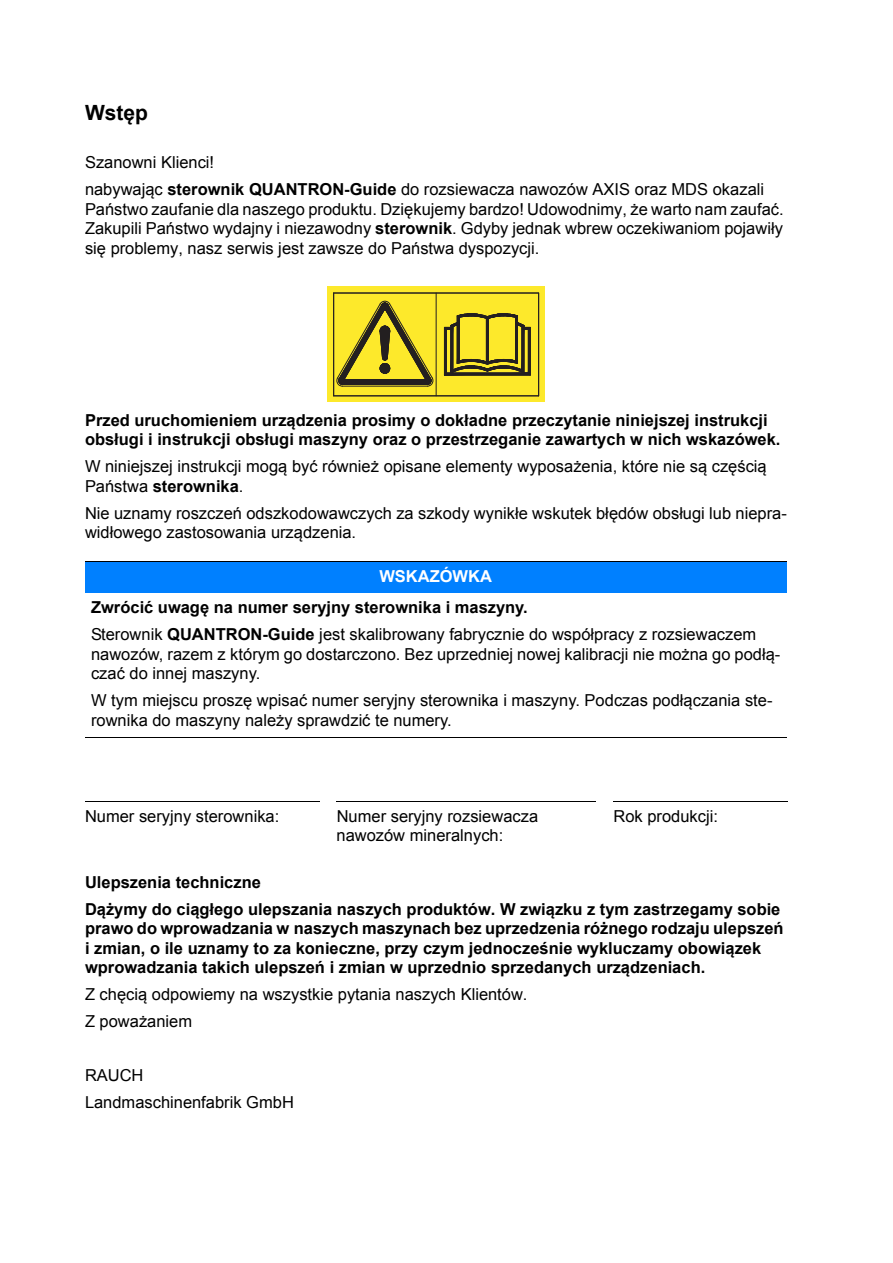
<style>
.page{position:relative;width:893px;height:1263px;background:#fff}
.page>*{position:absolute;margin:0;border:0;box-sizing:border-box;transform-origin:0 0}
.t1{font:700 21px "Arial";color:#000}
.t2{font:16.5px/19.5px "Arial";color:#000}
.t3{font:700 16.5px/19.5px "Arial";color:#000}
.t4{font:700 16.5px "Arial";color:#fff}
.s1{font-weight:700}
</style>
<div class="page">
<div style="left:85px;top:562px;width:701px;height:31px;background:#0080ff"></div>
<hr style="left:85px;top:561px;width:701px;height:1px;background:#000">
<hr style="left:85px;top:737px;width:701px;height:1px;background:#000">
<hr style="left:85px;top:801px;width:234px;height:1px;background:#000">
<hr style="left:336px;top:801px;width:260px;height:1px;background:#000">
<hr style="left:613px;top:801px;width:174px;height:1px;background:#000">
<div style="left:327px;top:286px;width:217px;height:116px;background:#fde92b"></div>
<hr style="left:333px;top:396px;width:205px;height:1px;background:#231f20">
<svg style="left:334px;top:293px;width:205px;height:103px"></svg>
<hr style="left:333px;top:293px;width:1px;height:103px;background:#231f20">
<p class="t1" style="left:85px;top:101px;width:64px">Wstęp</p>
<p class="t2" style="left:85px;top:149px;width:680px;line-height:27px">Szanowni Klienci!<br>nabywając <span class="s1">sterownik QUANTRON-Guide</span> do rozsiewacza nawozów AXIS oraz MDS okazali</p>
<p class="t2" style="left:85px;top:199px;width:700px;text-align:justify">Państwo zaufanie dla naszego produktu. Dziękujemy bardzo! Udowodnimy, że warto nam zaufać.<br>Zakupili Państwo wydajny i niezawodny <span class="s1">sterownik</span>. Gdyby jednak wbrew oczekiwaniom pojawiły się problemy, nasz serwis jest zawsze do Państwa dyspozycji.</p>
<p class="t3" style="left:85px;top:410px;width:697px">Przed uruchomieniem urządzenia prosimy o dokładne przeczytanie niniejszej instrukcji obsługi i instrukcji obsługi maszyny oraz o przestrzeganie zawartych w nich wskazówek.</p>
<p class="t2" style="left:85px;top:457px;width:683px">W niniejszej instrukcji mogą być również opisane elementy wyposażenia, które nie są częścią<br>Państwa <span class="s1">sterownika</span>.</p>
<p class="t2" style="left:85px;top:503px;width:703px">Nie uznamy roszczeń odszkodowawczych za szkody wynikłe wskutek błędów obsługi lub niepra&shy;widłowego zastosowania urządzenia.</p>
<p class="t4" style="left:379px;top:567px;width:114px">WSKAZÓWKA</p>
<p class="t2" style="left:91px;top:594px;width:666px;line-height:27px"><span class="s1">Zwrócić uwagę na numer seryjny sterownika i maszyny.<br></span>Sterownik <span class="s1">QUANTRON-Guide</span> jest skalibrowany fabrycznie do współpracy z rozsiewaczem</p>
<p class="t2" style="left:91px;top:644px;width:691px">nawozów, razem z którym go dostarczono. Bez uprzedniej nowej kalibracji nie można go podłą&shy;czać do innej maszyny.</p>
<p class="t2" style="left:91px;top:691px;width:683px">W tym miejscu proszę wpisać numer seryjny sterownika i maszyny. Podczas podłączania ste&shy;rownika do maszyny należy sprawdzić te numery.</p>
<p class="t2" style="left:85px;top:806px;width:196px">Numer seryjny sterownika:</p>
<p class="t2" style="left:336px;top:806px;width:203px">Numer seryjny rozsiewacza nawozów mineralnych:</p>
<p class="t2" style="left:613px;top:806px;width:106px">Rok produkcji:</p>
<p class="t3" style="left:85px;top:868px;width:697px;line-height:27px">Ulepszenia techniczne<br>Dążymy do ciągłego ulepszania naszych produktów. W związku z tym zastrzegamy sobie</p>
<p class="t3" style="left:85px;top:919px;width:700px">prawo do wprowadzania w naszych maszynach bez uprzedzenia różnego rodzaju ulepszeń i zmian, o ile uznamy to za konieczne, przy czym jednocześnie wykluczamy obowiązek wprowadzania takich ulepszeń i zmian w uprzednio sprzedanych urządzeniach.</p>
<p class="t2" style="left:85px;top:981px;width:444px;line-height:27px">Z chęcią odpowiemy na wszystkie pytania naszych Klientów.<br>Z poważaniem</p>
<p class="t2" style="left:85px;top:1062px;width:210px;line-height:27px">RAUCH<br>Landmaschinenfabrik GmbH</p>
</div>
